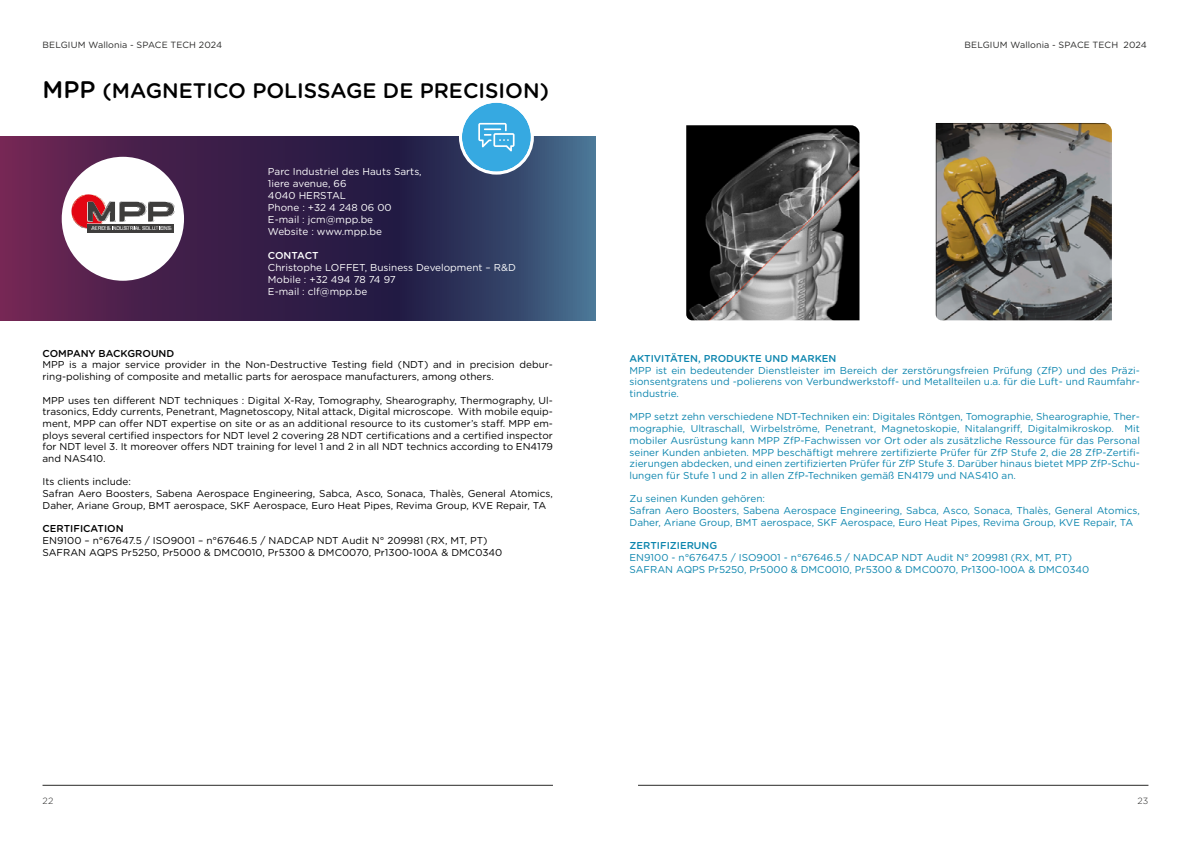
<style>
.page{position:relative;width:1191px;height:842px;background:#fff}
.page>*{position:absolute;margin:0;border:0;box-sizing:border-box;transform-origin:0 0}
.t1{font:500 21px "Gotham Rounded";color:#000}
.t2{font:10px/11.7px "Gotham Rounded";color:#0c85ae;text-align:justify}
.t3{font:10px/11.7px "Gotham Rounded";color:#000}
.t4{font:10px/12px "Gotham Rounded";color:#fff}
.t5{font:500 10px "Gotham Rounded";color:#0c85ae}
.t6{font:500 10px "Gotham Rounded";color:#000}
.t7{font:500 10px "Gotham Rounded";letter-spacing:-.01em;color:#fff}
.t8{font:9px "Gotham Rounded";letter-spacing:.01em;color:#282827}
.t9{font:300 9px "Gotham Rounded";color:#282827}
.s1{font-size:24px}
</style>
<div class="page">
<svg style="left:0;top:137px;width:595px;height:183px;background:#3d2c55"></svg>
<div style="left:63px;top:158px;width:119px;height:121px;background:#fff;border-radius:50%"></div>
<svg style="left:87px;top:232px;width:87px;height:1px"></svg>
<svg style="left:71px;top:194px;width:104px;height:38px"></svg>
<div style="left:62px;top:157px;width:122px;height:124px;border:3px solid #fff;border-radius:50%"></div>
<hr style="left:43px;top:785px;width:510px;height:1px;background:#282827">
<hr style="left:638px;top:785px;width:510px;height:1px;background:#282827">
<svg style="left:460px;top:102px;width:72px;height:71px"></svg>
<img style="left:686px;top:125px;width:173px;height:195px">
<img style="left:935px;top:123px;width:177px;height:197px">
<p class="t8" style="left:43px;top:39px;width:181px">BELGIUM Wallonia - SPACE TECH 2024</p>
<p class="t8" style="left:964px;top:39px;width:184px">BELGIUM Wallonia - SPACE TECH 2024</p>
<h1 class="t1" style="left:43px;top:75px;width:508px"><span class="s1">MPP</span> (MAGNETICO POLISSAGE DE PRECISION)</h1>
<p class="t4" style="left:268px;top:165px;width:155px">Parc Industriel des Hauts Sarts,<br>1iere avenue, 66<br>4040 HERSTAL<br>Phone : +32 4 248 06 00<br>E-mail : jcm@mpp.be<br>Website : www.mpp.be</p>
<p class="t7" style="left:268px;top:248px;width:52px">CONTACT</p>
<p class="t4" style="left:268px;top:261px;width:249px">Christophe LOFFET, Business Development – R&amp;D<br>Mobile : +32 494 78 74 97<br>E-mail : clf@mpp.be</p>
<p class="t6" style="left:43px;top:346px;width:133px">COMPANY BACKGROUND</p>
<p class="t3" style="left:43px;top:359px;width:512px">MPP is a major service provider in the Non-Destructive Testing field (NDT) and in precision debur&shy;ring-polishing of composite and metallic parts for aerospace manufacturers, among others.</p>
<p class="t3" style="left:43px;top:394px;width:512px;text-align:justify">MPP uses ten different NDT techniques : Digital X-Ray, Tomography, Shearography, Thermography, Ul&shy;trasonics, Eddy currents, Penetrant, Magnetoscopy, Nital attack, Digital microscope. With mobile equip&shy;ment, MPP can offer NDT expertise on site or as an additional resource to its customer’s staff. MPP em&shy;ploys several certified inspectors for NDT level 2 covering 28 NDT certifications and a certified inspector for NDT level 3. It moreover offers NDT training for level 1 and 2 in all NDT technics according to EN4179 and NAS410.</p>
<p class="t3" style="left:43px;top:476px;width:512px">Its clients include:<br>Safran Aero Boosters, Sabena Aerospace Engineering, Sabca, Asco, Sonaca, Thalès, General Atomics,<br>Daher, Ariane Group, BMT aerospace, SKF Aerospace, Euro Heat Pipes, Revima Group, KVE Repair, TA</p>
<p class="t6" style="left:43px;top:521px;width:83px">CERTIFICATION</p>
<p class="t3" style="left:43px;top:534px;width:461px">EN9100 – n°67647.5 / ISO9001 – n°67646.5 / NADCAP NDT Audit N° 209981 (RX, MT, PT)<br>SAFRAN AQPS Pr5250, Pr5000 &amp; DMC0010, Pr5300 &amp; DMC0070, Pr1300-100A &amp; DMC0340</p>
<p class="t5" style="left:629px;top:351px;width:208px">AKTIVITÄTEN, PRODUKTE UND MARKEN</p>
<p class="t2" style="left:629px;top:364px;width:512px">MPP ist ein bedeutender Dienstleister im Bereich der zerstörungsfreien Prüfung (ZfP) und des Präzi&shy;sionsentgratens und -polierens von Verbundwerkstoff- und Metallteilen u.a. für die Luft- und Raumfahr&shy;tindustrie.</p>
<p class="t2" style="left:629px;top:411px;width:512px">MPP setzt zehn verschiedene NDT-Techniken ein: Digitales Röntgen, Tomographie, Shearographie, Ther&shy;mographie, Ultraschall, Wirbelströme, Penetrant, Magnetoskopie, Nitalangriff, Digitalmikroskop. Mit mobiler Ausrüstung kann MPP ZfP-Fachwissen vor Ort oder als zusätzliche Ressource für das Personal seiner Kunden anbieten. MPP beschäftigt mehrere zertifizierte Prüfer für ZfP Stufe 2, die 28 ZfP-Zertifi&shy;zierungen abdecken, und einen zertifizierten Prüfer für ZfP Stufe 3. Darüber hinaus bietet MPP ZfP-Schu&shy;lungen für Stufe 1 und 2 in allen ZfP-Techniken gemäß EN4179 und NAS410 an.</p>
<p class="t2" style="left:629px;top:492px;width:512px;text-align:left">Zu seinen Kunden gehören:<br>Safran Aero Boosters, Sabena Aerospace Engineering, Sabca, Asco, Sonaca, Thalès, General Atomics,<br>Daher, Ariane Group, BMT aerospace, SKF Aerospace, Euro Heat Pipes, Revima Group, KVE Repair, TA</p>
<p class="t5" style="left:629px;top:538px;width:89px">ZERTIFIZIERUNG</p>
<p class="t2" style="left:629px;top:551px;width:461px">EN9100 - n°67647.5 / ISO9001 - n°67646.5 / NADCAP NDT Audit N° 209981 (RX, MT, PT)<br>SAFRAN AQPS Pr5250, Pr5000 &amp; DMC0010, Pr5300 &amp; DMC0070, Pr1300-100A &amp; DMC0340</p>
<p class="t9" style="left:43px;top:795px;width:12px">22</p>
<p class="t9" style="left:1137px;top:795px;width:12px">23</p>
</div>
